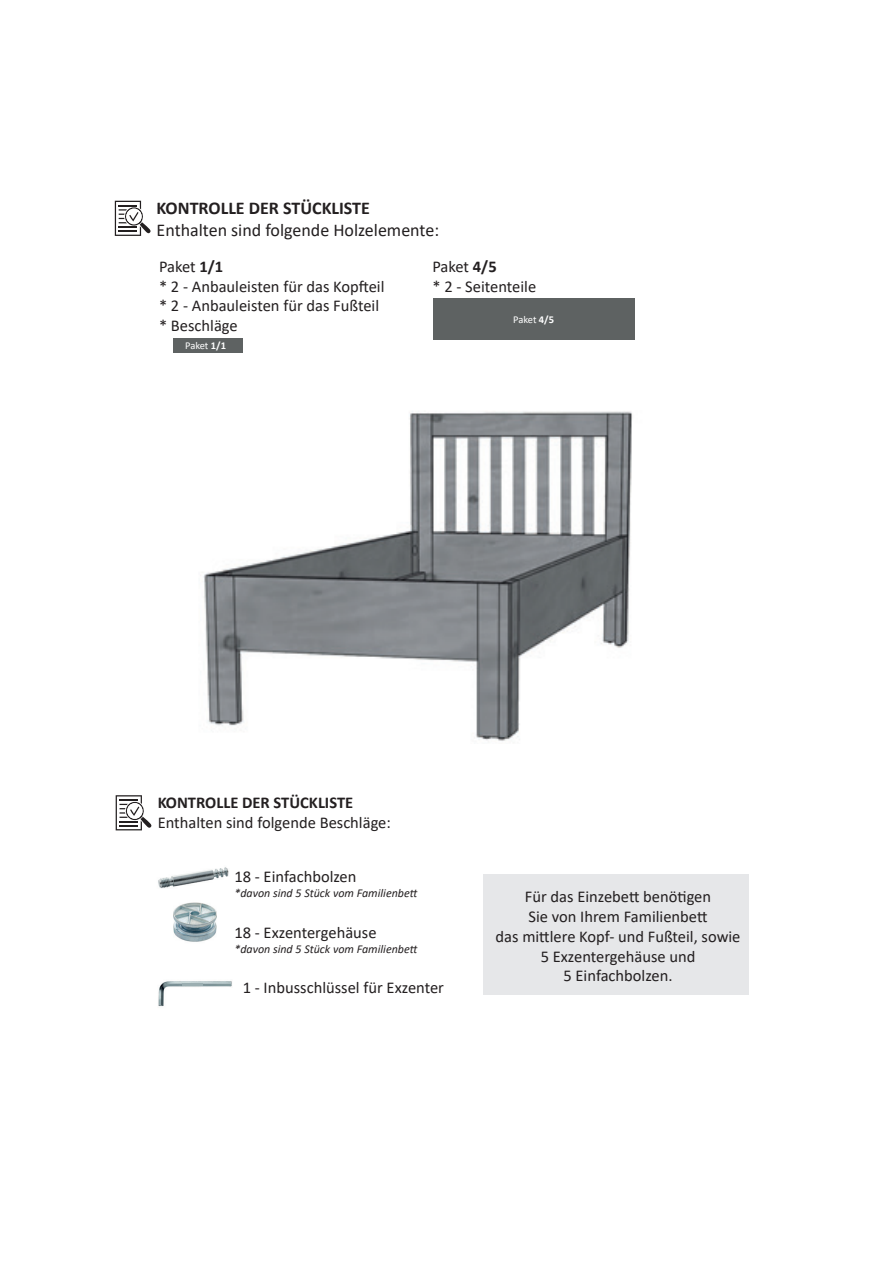
<style>
.page{position:relative;width:893px;height:1263px;background:#fff}
.page>*{position:absolute;margin:0;border:0;box-sizing:border-box;transform-origin:0 0}
.t1{font:18px "Calibri";color:#231f20}
.t2{font:700 18px "Calibri";color:#231f20}
.t3{font:16.5px/19.8px "Calibri";color:#231f20}
.t4{font:700 16.5px "Calibri";color:#231f20}
.t5{font:italic 12px "Calibri";color:#231f20}
.t6{font:10.5px "Calibri";letter-spacing:-.015em;color:#fff}
.s1{font-weight:700}
.s2{color:#fff}
</style>
<div class="page">
<svg style="left:115px;top:201px;width:36px;height:35px"></svg>
<svg style="left:116px;top:795px;width:36px;height:35px"></svg>
<div style="left:433px;top:299px;width:202px;height:41px;background:#5e6262"></div>
<div style="left:173px;top:338px;width:69px;height:14px;background:#5e6262"></div>
<img style="left:158px;top:981px;width:74px;height:26px">
<hr style="left:182px;top:984px;width:21px;height:2px;background:#9baeb1">
<img style="left:158px;top:867px;width:71px;height:22px">
<img style="left:173px;top:902px;width:44px;height:40px">
<div style="left:483px;top:874px;width:265px;height:121px;background:#e6e7e9"></div>
<img style="left:203px;top:411px;width:429px;height:330px">
<p class="t2" style="left:157px;top:195px;width:215px">KONTROLLE DER STÜCKLISTE</p>
<p class="t1" style="left:157px;top:217px;width:284px">Enthalten sind folgende Holzelemente:</p>
<p class="t3" style="left:159px;top:256px;width:227px">Paket <span class="s1">1/1<br></span>* 2 - Anbauleisten für das Kopfteil * 2 - Anbauleisten für das Fußteil * Beschläge</p>
<p class="t6" style="left:185px;top:338px;width:42px">Paket <span class="s1">1/1</span></p>
<p class="t3" style="left:432px;top:256px;width:105px">Paket <span class="s1">4/5<br></span>* 2 - Seitenteile</p>
<p class="t6" style="left:513px;top:312px;width:42px">Paket <span class="s1">4/5</span></p>
<p class="t4" style="left:158px;top:791px;width:197px">KONTROLLE DER STÜCKLISTE</p>
<p class="t3" style="left:158px;top:812px;width:235px">Enthalten sind folgende Beschläge:</p>
<p class="t3" style="left:234px;top:866px;width:124px">18 - Einfachbolzen</p>
<p class="t5" style="left:234px;top:885px;width:185px">*davon sind 5 Stück vom Familienbett</p>
<p class="t3" style="left:234px;top:922px;width:144px">18 - Exzentergehäuse</p>
<p class="t5" style="left:234px;top:940px;width:185px">*davon sind 5 Stück vom Familienbett</p>
<p class="t3" style="left:234px;top:977px;width:211px"><span class="s2">0</span>1 - Inbusschlüssel für Exzenter</p>
<p class="t3" style="left:496px;top:886px;width:246px;text-align:center">Für das Einzebett benötigen<br>Sie von Ihrem Familienbett<br>das mittlere Kopf- und Fußteil, sowie<br>5 Exzentergehäuse und<br>5 Einfachbolzen.</p>
</div>
